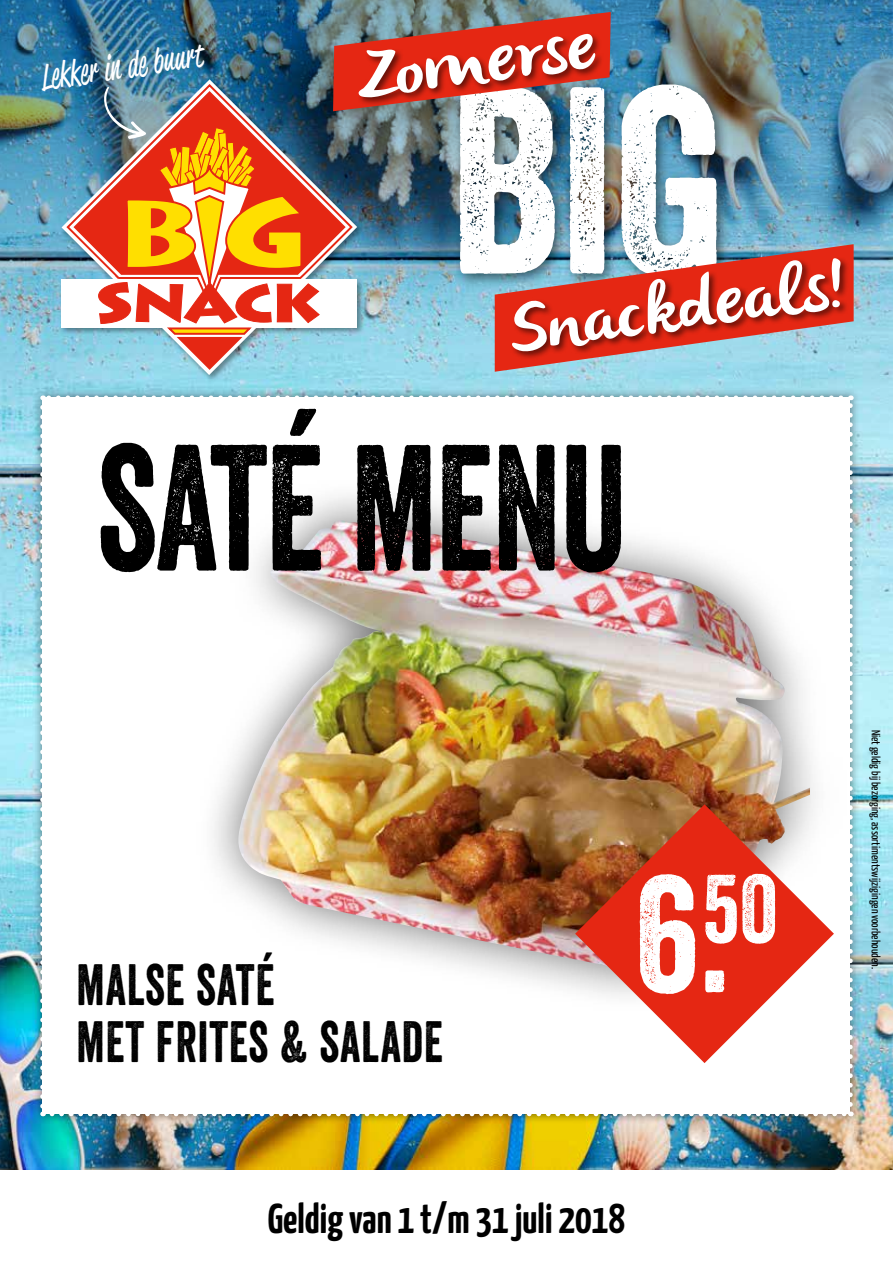
<style>
.page{position:relative;width:893px;height:1263px;background:#fff}
.page>*{position:absolute;margin:0;border:0;box-sizing:border-box;transform-origin:0 0}
.t1{font:257.25px "Veneer";color:#fff}
.t2{font:173.55px "Veneer";letter-spacing:-.01em;color:#000;scale:.85 1}
.t3{font:160.2px "Veneer";color:#fff}
.t4{font:69.15px "Olivier 2016";color:#fff;scale:1.04 1}
.t5{font:56.4px/56.4px "Veneer";letter-spacing:.02em;color:#000;scale:.85 1}
.t6{font:700 41.7px "Yanone Kaffeesatz";color:#000}
.t7{font:34.05px "Reklame Script";color:#fff;scale:.85 1}
.t8{font:12px "Yanone Kaffeesatz";color:#000}
</style>
<div class="page">
<img style="left:0;top:587px;width:893px;height:89px">
<img style="left:0;top:676px;width:893px;height:494px">
<img style="left:0;top:0;width:893px;height:587px">
<div style="left:59px;top:78px;width:306px;height:305px;background:#000;opacity:.4"></div>
<img style="left:62px;top:79px;width:295px;height:296px">
<div style="left:61px;top:279px;width:296px;height:48px;background:#fff"></div>
<img style="left:65px;top:83px;width:289px;height:196px">
<img style="left:98px;top:86px;width:222px;height:285px">
<div style="left:452px;top:77px;width:279px;height:214px;background:#000;opacity:.55"></div>
<img style="left:495px;top:244px;width:359px;height:128px">
<svg style="left:333px;top:12px;width:278px;height:99px;background:#96615d"></svg>
<div style="left:510px;top:256px;width:339px;height:105px;background:#000;opacity:.55"></div>
<div style="left:357px;top:32px;width:247px;height:74px;background:#000;opacity:.55"></div>
<div style="left:32px;top:388px;width:829px;height:736px;background:#000;opacity:.45"></div>
<div style="left:43px;top:398px;width:807px;height:716px;background:#fff"></div>
<svg style="left:40px;top:407px;width:5px;height:709px"></svg>
<img style="left:52px;top:1111px;width:799px;height:5px">
<svg style="left:848px;top:395px;width:5px;height:709px"></svg>
<svg style="left:43px;top:395px;width:798px;height:3px"></svg>
<div style="left:196px;top:477px;width:654px;height:537px;background:#000;opacity:.55"></div>
<img style="left:237px;top:520px;width:573px;height:453px">
<svg style="left:575px;top:804px;width:259px;height:259px;fill:#e52713"></svg>
<h3 class="t7" style="left:38px;top:54px;width:193px;rotate:-8deg">Lekker in de buurt</h3>
<h3 class="t4" style="left:349px;top:38px;width:233px;rotate:-8deg">Zomerse</h3>
<h1 class="t1" style="left:449px;top:24px;width:281px">BIG</h1>
<h3 class="t4" style="left:501px;top:292px;width:327px;rotate:-8deg">Snackdeals!</h3>
<h2 class="t2" style="left:96px;top:402px;width:626px">SATÉ MENU</h2>
<h3 class="t5" style="left:77px;top:956px;width:432px">MALSE SATÉ<br>MET FRITES &amp; SALADE</h3>
<h3 class="t3" style="left:635px;top:837px;width:144px">6.<sup>50</sup></h3>
<h3 class="t6" style="left:268px;top:1193px;width:359px">Geldig van 1 t/m 31 juli 2018</h3>
<p class="t8" style="left:883px;top:730px;width:241px;rotate:90deg">Niet geldig bijbezorging, assortimentswijzigingen voorbehouden.</p>
</div>
